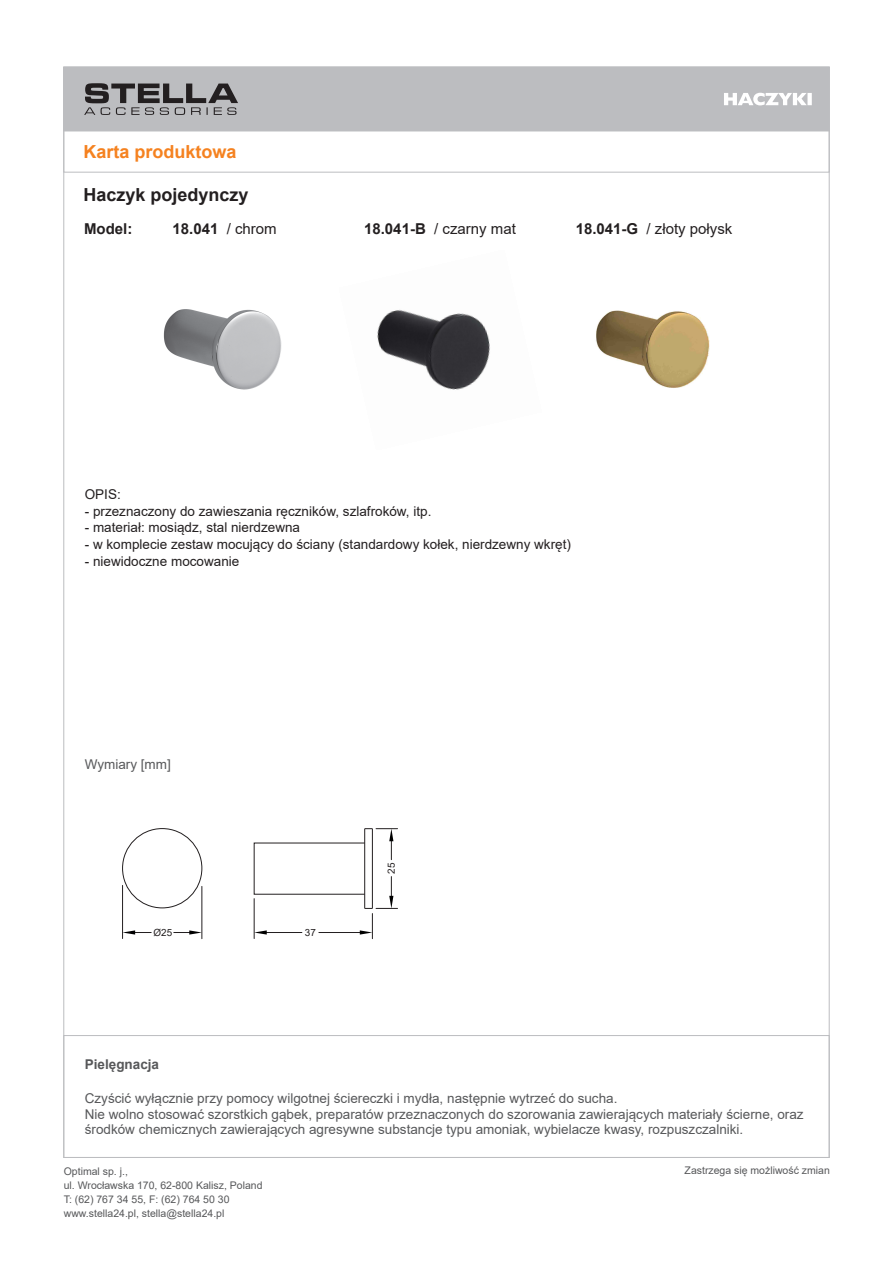
<style>
.page{position:relative;width:893px;height:1263px;background:#fff}
.page>*{position:absolute;margin:0;border:0;box-sizing:border-box;transform-origin:0 0}
.t1{font:700 18px "Arial";color:#231f20}
.t2{font:700 18px "Arial";color:#f58220}
.t3{font:15px "Arial";color:#231f20}
.t4{font:700 15px "Arial";color:#231f20}
.t5{font:13.5px/16.6px "Arial";color:#57585a}
.t6{font:13.5px "Arial";color:#231f20}
.t7{font:700 13.5px "Arial";color:#57585a}
.t8{font:10.5px/14.1px "Arial";color:#57585a}
.t9{font:9.9px "Arial";color:#231f20}
.s1{font-weight:400}
.s2{font-weight:700}
</style>
<div class="page">
<div style="left:64px;top:67px;width:765px;height:64px;background:#bcbdc0"></div>
<svg style="left:84px;top:83px;width:154px;height:32px"></svg>
<div style="left:64px;top:1035px;width:765px;height:123px;border:1px solid #bcbdc0"></div>
<div style="left:64px;top:67px;width:765px;height:105px;border:1px solid #bcbdc0"></div>
<svg style="left:724px;top:93px;width:88px;height:12px"></svg>
<hr style="left:364px;top:829px;width:1px;height:79px;background:#231f20">
<hr style="left:372px;top:829px;width:1px;height:79px;background:#231f20">
<div style="left:122px;top:828px;width:80px;height:80px;border:1px solid #231f20;border-radius:50%"></div>
<hr style="left:122px;top:885px;width:1px;height:53px;background:#231f20">
<hr style="left:202px;top:886px;width:1px;height:53px;background:#231f20">
<svg style="left:123px;top:930px;width:28px;height:4px"></svg>
<svg style="left:174px;top:930px;width:28px;height:4px"></svg>
<hr style="left:319px;top:932px;width:43px;height:1px;background:#231f20">
<hr style="left:264px;top:932px;width:38px;height:1px;background:#231f20">
<hr style="left:254px;top:899px;width:1px;height:39px;background:#231f20">
<svg style="left:254px;top:930px;width:13px;height:4px"></svg>
<svg style="left:365px;top:828px;width:33px;height:32px"></svg>
<svg style="left:360px;top:876px;width:38px;height:63px"></svg>
<img style="left:596px;top:310px;width:114px;height:78px">
<img style="left:163px;top:309px;width:119px;height:81px">
<img style="left:377px;top:309px;width:113px;height:81px">
<h1 class="t2" style="left:84px;top:144px;width:155px">Karta produktowa</h1>
<h1 class="t1" style="left:84px;top:188px;width:167px">Haczyk pojedynczy</h1>
<p class="t4" style="left:84px;top:223px;width:50px">Model:</p>
<p class="t4" style="left:173px;top:223px;width:106px">18.041 <span class="s1">/ chrom</span></p>
<p class="t3" style="left:364px;top:223px;width:153px"><span class="s2">18.041-B</span> / czarny mat</p>
<p class="t3" style="left:576px;top:223px;width:158px"><span class="s2">18.041-G</span> / złoty połysk</p>
<p class="t6" style="left:85px;top:489px;width:38px">OPIS:</p>
<p class="t6" style="left:85px;top:506px;width:348px">- przeznaczony do zawieszania ręczników, szlafroków, itp.</p>
<p class="t6" style="left:85px;top:522px;width:217px">- materiał: mosiądz, stal nierdzewna</p>
<p class="t6" style="left:85px;top:539px;width:488px">- w komplecie zestaw mocujący do ściany (standardowy kołek, nierdzewny wkręt)</p>
<p class="t6" style="left:85px;top:556px;width:156px">- niewidoczne mocowanie</p>
<p class="t5" style="left:85px;top:757px;width:88px">Wymiary [mm]</p>
<p class="t9" style="left:154px;top:929px;width:20px">Ø25</p>
<p class="t9" style="left:305px;top:929px;width:13px">37</p>
<p class="t9" style="left:388px;top:874px;width:13px;rotate:-90deg">25</p>
<p class="t7" style="left:85px;top:1059px;width:76px">Pielęgnacja</p>
<p class="t5" style="left:85px;top:1091px;width:720px">Czyścić wyłącznie przy pomocy wilgotnej ściereczki i mydła, następnie wytrzeć do sucha.<br>Nie wolno stosować szorstkich gąbek, preparatów przeznaczonych do szorowania zawierających materiały ścierne, oraz</p>
<p class="t5" style="left:85px;top:1122px;width:660px">środków chemicznych zawierających agresywne substancje typu amoniak, wybielacze kwasy, rozpuszczalniki.</p>
<p class="t8" style="left:64px;top:1165px;width:200px">Optimal sp. j.,<br>ul. Wrocławska 170, 62-800 Kalisz, Poland<br>T: (62) 767 34 55, F: (62) 764 50 30 www.stella24.pl, stella@stella24.pl</p>
<p class="t8" style="left:685px;top:1165px;width:147px">Zastrzega się możliwość zmian</p>
</div>
